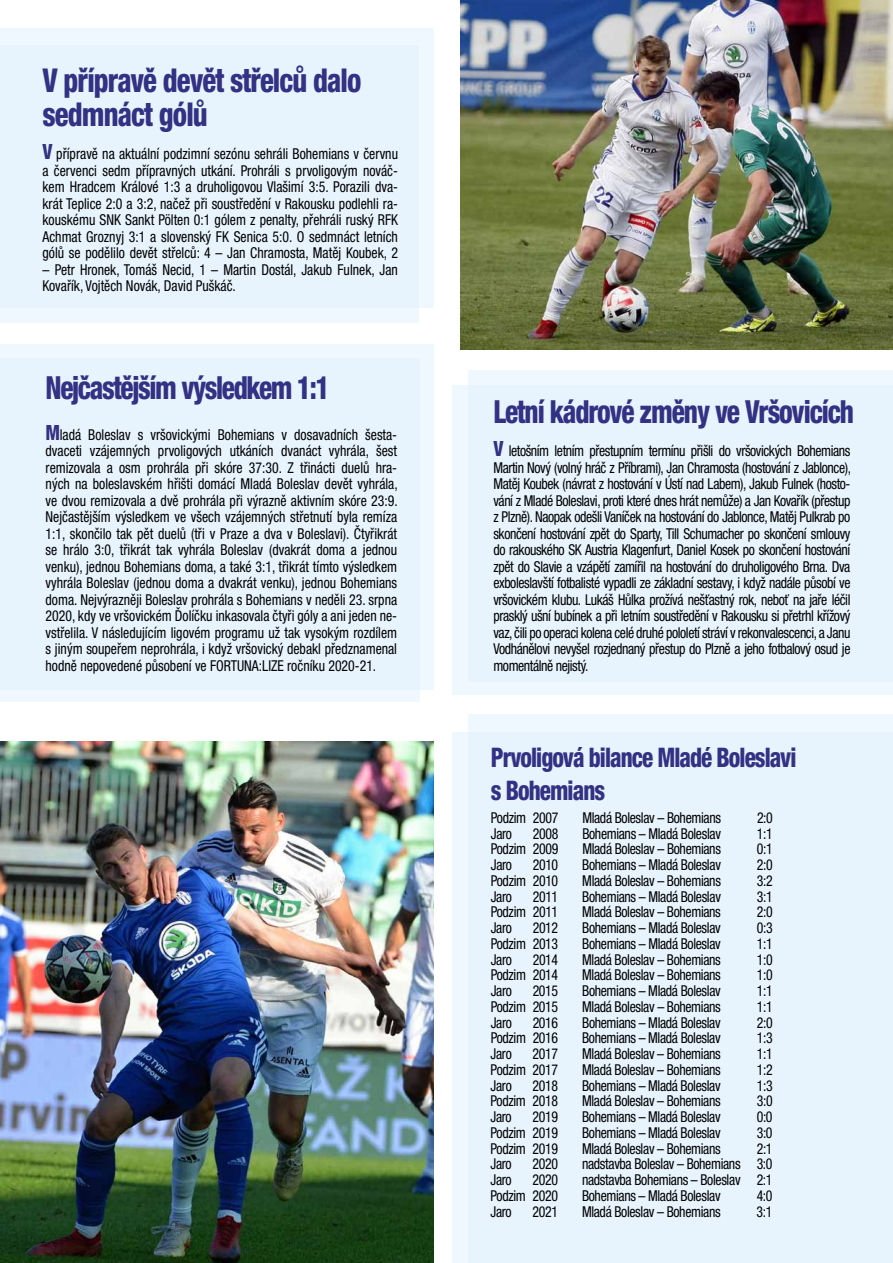
<style>
.page{position:relative;width:893px;height:1263px;background:#fff}
.page>*{position:absolute;margin:0;border:0;box-sizing:border-box;transform-origin:0 0}
.t1{font:800 condensed 32.85px/34.2px "Helvetica Neue LT Pro";letter-spacing:-.03em;color:#323183;scale:.87 1}
.t2{font:800 condensed 31.95px "Helvetica Neue LT Pro";letter-spacing:-.045em;color:#323183;scale:.86 1}
.t3{font:800 condensed 27px/33.2px "Helvetica Neue LT Pro";letter-spacing:-.04em;color:#323183;scale:.86 1}
.t4{font:condensed 15px/16.5px "Helvetica Neue LT Pro";letter-spacing:-.025em;color:#000;text-align:justify;scale:.92 1}
.t5{font:condensed 15px/16.5px "Helvetica Neue LT Pro";color:#000;scale:.92 1}
.s1{font-weight:800;font-size:21px;color:#323183}
</style>
<div class="page">
<div style="left:0;top:344px;width:434px;height:346px;background:#eff8fe"></div>
<div style="left:0;top:358px;width:420px;height:344px;background:#e7f4fd"></div>
<div style="left:0;top:28px;width:434px;height:279px;background:#eff8fe"></div>
<div style="left:0;top:46px;width:418px;height:277px;background:#e7f4fd"></div>
<div style="left:468px;top:714px;width:425px;height:549px;background:#eff8fe"></div>
<div style="left:452px;top:732px;width:441px;height:531px;background:#e7f4fd"></div>
<img style="left:461px;top:0;width:432px;height:350px">
<div style="left:468px;top:370px;width:425px;height:312px;background:#eff8fe"></div>
<div style="left:452px;top:384px;width:441px;height:310px;background:#e7f4fd"></div>
<img style="left:0;top:741px;width:434px;height:522px">
<h1 class="t1" style="left:43px;top:62px;width:368px">V přípravě devět střelců dalo sedmnáct gólů</h1>
<p class="t4" style="left:43px;top:145px;width:388px"><span class="s1">V</span> přípravě na aktuální podzimní sezónu sehráli Bohemians v červnu a červenci sedm přípravných utkání. Prohráli s prvoligovým nováč&shy;kem Hradcem Králové 1:3 a druholigovou Vlašimí 3:5. Porazili dva&shy;krát Teplice 2:0 a 3:2, načež při soustředění v Rakousku podlehli ra&shy;kouskému SNK Sankt Pölten 0:1 gólem z penalty, přehráli ruský RFK Achmat Groznyj 3:1 a slovenský FK Senica 5:0. O sedmnáct letních gólů se podělilo devět střelců: 4 – Jan Chramosta, Matěj Koubek, 2</p>
<p class="t5" style="left:43px;top:261px;width:388px">– Petr Hronek, Tomáš Necid, 1 – Martin Dostál, Jakub Fulnek, Jan<br>Kovařík, Vojtěch Novák, David Puškáč.</p>
<h2 class="t2" style="left:46px;top:368px;width:332px">Nejčastějším výsledkem 1:1</h2>
<p class="t4" style="left:46px;top:426px;width:384px"><span class="s1">M</span>ladá Boleslav s vršovickými Bohemians v dosavadních šesta&shy;dvaceti vzájemných prvoligových utkáních dvanáct vyhrála, šest remizovala a osm prohrála při skóre 37:30. Z třinácti duelů hra&shy;ných na boleslavském hřišti domácí Mladá Boleslav devět vyhrála, ve dvou remizovala a dvě prohrála při výrazně aktivním skóre 23:9.<br>Nejčastějším výsledkem ve všech vzájemných střetnutí byla remíza 1:1, skončilo tak pět duelů (tři v Praze a dva v Boleslavi). Čtyřikrát se hrálo 3:0, třikrát tak vyhrála Boleslav (dvakrát doma a jednou venku), jednou Bohemians doma, a také 3:1, třikrát tímto výsledkem vyhrála Boleslav (jednou doma a dvakrát venku), jednou Bohemians doma. Nejvýrazněji Boleslav prohrála s Bohemians v neděli 23. srpna 2020, kdy ve vršovickém Ďolíčku inkasovala čtyři góly a ani jeden ne&shy;vstřelila. V následujícím ligovém programu už tak vysokým rozdílem s jiným soupeřem neprohrála, i když vršovický debakl předznamenal hodně nepovedené působení ve FORTUNA:LIZE ročníku 2020-21.</p>
<h2 class="t2" style="left:493px;top:391px;width:421px">Letní kádrové změny ve Vršovicích</h2>
<p class="t4" style="left:493px;top:442px;width:390px"><span class="s1">V</span> letošním letním přestupním termínu přišli do vršovických Bohemians Martin Nový (volný hráč z Příbrami), Jan Chramosta (hostování z Jablonce), Matěj Koubek (návrat z hostování v Ústí nad Labem), Jakub Fulnek (hosto&shy;vání z Mladé Boleslavi, proti které dnes hrát nemůže) a Jan Kovařík (přestup z Plzně). Naopak odešli Vaníček na hostování do Jablonce, Matěj Pulkrab po skončení hostování zpět do Sparty, Till Schumacher po skončení smlouvy do rakouského SK Austria Klagenfurt, Daniel Kosek po skončení hostování zpět do Slavie a vzápětí zamířil na hostování do druholigového Brna. Dva exboleslavští fotbalisté vypadli ze základní sestavy, i když nadále působí ve vršovickém klubu. Lukáš Hůlka prožívá nešťastný rok, neboť na jaře léčil prasklý ušní bubínek a při letním soustředění v Rakousku si přetrhl křížový vaz, čili po operaci kolena celé druhé pololetí stráví v rekonvalescenci, a Janu Vodhánělovi nevyšel rozjednaný přestup do Plzně a jeho fotbalový osud je momentálně nejistý.</p>
<h3 class="t3" style="left:491px;top:740px;width:357px">Prvoligová bilance Mladé Boleslavi s Bohemians</h3>
<p class="t4" style="left:491px;top:809px;width:75px">Podzim 2007</p>
<p class="t4" style="left:582px;top:809px;width:152px">Mladá Boleslav – Bohemians</p>
<p class="t4" style="left:757px;top:809px;width:19px">2:0</p>
<p class="t4" style="left:491px;top:825px;width:25px">Jaro</p>
<p class="t4" style="left:533px;top:825px;width:29px">2008</p>
<p class="t4" style="left:582px;top:825px;width:152px">Bohemians – Mladá Boleslav</p>
<p class="t4" style="left:757px;top:825px;width:19px">1:1</p>
<p class="t4" style="left:491px;top:841px;width:75px">Podzim 2009</p>
<p class="t4" style="left:582px;top:841px;width:152px">Mladá Boleslav – Bohemians</p>
<p class="t4" style="left:757px;top:841px;width:19px">0:1</p>
<p class="t4" style="left:491px;top:856px;width:25px">Jaro</p>
<p class="t4" style="left:533px;top:856px;width:29px">2010</p>
<p class="t4" style="left:582px;top:856px;width:152px">Bohemians – Mladá Boleslav</p>
<p class="t4" style="left:757px;top:856px;width:19px">2:0</p>
<p class="t4" style="left:491px;top:872px;width:75px">Podzim 2010</p>
<p class="t4" style="left:582px;top:872px;width:152px">Mladá Boleslav – Bohemians</p>
<p class="t4" style="left:757px;top:872px;width:19px">3:2</p>
<p class="t4" style="left:491px;top:888px;width:25px">Jaro</p>
<p class="t4" style="left:533px;top:888px;width:29px">2011</p>
<p class="t4" style="left:582px;top:888px;width:152px">Bohemians – Mladá Boleslav</p>
<p class="t4" style="left:757px;top:888px;width:19px">3:1</p>
<p class="t4" style="left:491px;top:904px;width:75px">Podzim 2011</p>
<p class="t4" style="left:582px;top:904px;width:152px">Mladá Boleslav – Bohemians</p>
<p class="t4" style="left:757px;top:904px;width:19px">2:0</p>
<p class="t4" style="left:491px;top:919px;width:25px">Jaro</p>
<p class="t4" style="left:533px;top:919px;width:29px">2012</p>
<p class="t4" style="left:582px;top:919px;width:152px">Bohemians – Mladá Boleslav</p>
<p class="t4" style="left:757px;top:919px;width:19px">0:3</p>
<p class="t4" style="left:491px;top:935px;width:75px">Podzim 2013</p>
<p class="t4" style="left:582px;top:935px;width:152px">Bohemians – Mladá Boleslav</p>
<p class="t4" style="left:757px;top:935px;width:19px">1:1</p>
<p class="t4" style="left:491px;top:951px;width:25px">Jaro</p>
<p class="t4" style="left:533px;top:951px;width:29px">2014</p>
<p class="t4" style="left:582px;top:951px;width:152px">Mladá Boleslav – Bohemians</p>
<p class="t4" style="left:757px;top:951px;width:19px">1:0</p>
<p class="t4" style="left:491px;top:967px;width:75px">Podzim 2014</p>
<p class="t4" style="left:582px;top:967px;width:152px">Mladá Boleslav – Bohemians</p>
<p class="t4" style="left:757px;top:967px;width:19px">1:0</p>
<p class="t4" style="left:491px;top:982px;width:25px">Jaro</p>
<p class="t4" style="left:533px;top:982px;width:29px">2015</p>
<p class="t4" style="left:582px;top:982px;width:152px">Bohemians – Mladá Boleslav</p>
<p class="t4" style="left:757px;top:982px;width:19px">1:1</p>
<p class="t4" style="left:491px;top:998px;width:75px">Podzim 2015</p>
<p class="t4" style="left:582px;top:998px;width:152px">Mladá Boleslav – Bohemians</p>
<p class="t4" style="left:757px;top:998px;width:19px">1:1</p>
<p class="t4" style="left:491px;top:1014px;width:25px">Jaro</p>
<p class="t4" style="left:533px;top:1014px;width:29px">2016</p>
<p class="t4" style="left:582px;top:1014px;width:152px">Bohemians – Mladá Boleslav</p>
<p class="t4" style="left:757px;top:1014px;width:19px">2:0</p>
<p class="t4" style="left:491px;top:1030px;width:75px">Podzim 2016</p>
<p class="t4" style="left:582px;top:1030px;width:152px">Bohemians – Mladá Boleslav</p>
<p class="t4" style="left:757px;top:1030px;width:19px">1:3</p>
<p class="t4" style="left:491px;top:1045px;width:25px">Jaro</p>
<p class="t4" style="left:533px;top:1045px;width:29px">2017</p>
<p class="t4" style="left:582px;top:1045px;width:152px">Mladá Boleslav – Bohemians</p>
<p class="t4" style="left:757px;top:1045px;width:19px">1:1</p>
<p class="t4" style="left:491px;top:1061px;width:75px">Podzim 2017</p>
<p class="t4" style="left:582px;top:1061px;width:152px">Mladá Boleslav – Bohemians</p>
<p class="t4" style="left:757px;top:1061px;width:19px">1:2</p>
<p class="t4" style="left:491px;top:1077px;width:25px">Jaro</p>
<p class="t4" style="left:533px;top:1077px;width:29px">2018</p>
<p class="t4" style="left:582px;top:1077px;width:152px">Bohemians – Mladá Boleslav</p>
<p class="t4" style="left:757px;top:1077px;width:19px">1:3</p>
<p class="t4" style="left:491px;top:1093px;width:75px">Podzim 2018</p>
<p class="t4" style="left:582px;top:1093px;width:152px">Mladá Boleslav – Bohemians</p>
<p class="t4" style="left:757px;top:1093px;width:19px">3:0</p>
<p class="t4" style="left:491px;top:1108px;width:25px">Jaro</p>
<p class="t4" style="left:533px;top:1108px;width:29px">2019</p>
<p class="t4" style="left:582px;top:1108px;width:152px">Bohemians – Mladá Boleslav</p>
<p class="t4" style="left:757px;top:1108px;width:19px">0:0</p>
<p class="t4" style="left:491px;top:1124px;width:75px">Podzim 2019</p>
<p class="t4" style="left:582px;top:1124px;width:152px">Bohemians – Mladá Boleslav</p>
<p class="t4" style="left:757px;top:1124px;width:19px">3:0</p>
<p class="t4" style="left:491px;top:1140px;width:75px">Podzim 2019</p>
<p class="t4" style="left:582px;top:1140px;width:152px">Mladá Boleslav – Bohemians</p>
<p class="t4" style="left:757px;top:1140px;width:19px">2:1</p>
<p class="t4" style="left:491px;top:1156px;width:25px">Jaro</p>
<p class="t4" style="left:533px;top:1156px;width:29px">2020</p>
<p class="t4" style="left:582px;top:1156px;width:209px">nadstavba Boleslav – Bohemians 3:0</p>
<p class="t4" style="left:491px;top:1171px;width:25px">Jaro</p>
<p class="t4" style="left:532px;top:1171px;width:29px">2020</p>
<p class="t4" style="left:582px;top:1171px;width:209px">nadstavba Bohemians – Boleslav 2:1</p>
<p class="t4" style="left:490px;top:1187px;width:75px">Podzim 2020</p>
<p class="t4" style="left:582px;top:1187px;width:152px">Bohemians – Mladá Boleslav</p>
<p class="t4" style="left:757px;top:1187px;width:19px">4:0</p>
<p class="t4" style="left:490px;top:1203px;width:25px">Jaro</p>
<p class="t4" style="left:532px;top:1203px;width:29px">2021</p>
<p class="t4" style="left:582px;top:1203px;width:152px">Mladá Boleslav – Bohemians</p>
<p class="t4" style="left:757px;top:1203px;width:19px">3:1</p>
</div>
